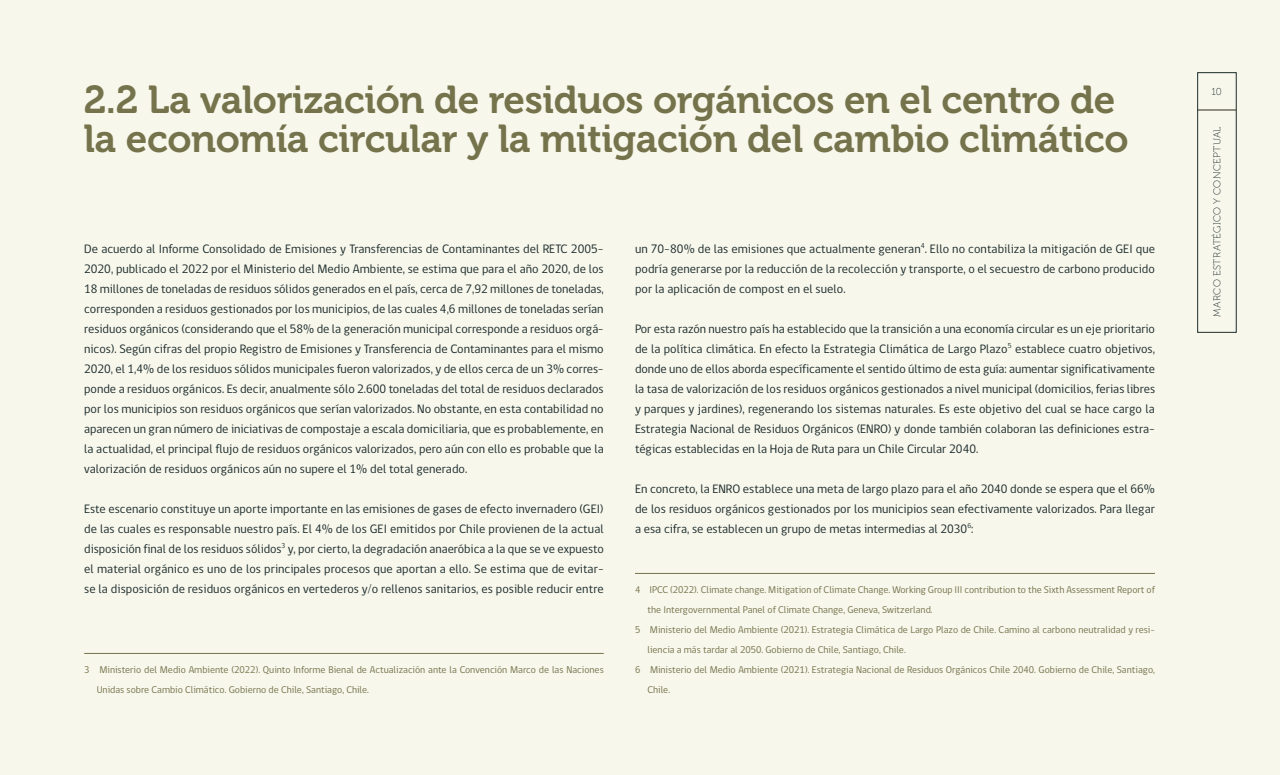
<style>
.page{position:relative;width:1280px;height:775px;background:#f8f7ec}
.page>*{position:absolute;margin:0;border:0;box-sizing:border-box;transform-origin:0 0}
.t1{font:38.75px/40px "Museo 700";letter-spacing:-.01em;color:#75734b}
.t2{font:12.5px/20px "gob CL";color:#1b2b2b;text-align:justify}
.t3{font:10px/20px "gob CL";color:#75734b}
.t4{font:10px "Museo 100";letter-spacing:.035em;color:#1b2b2b}
</style>
<div class="page">
<hr style="left:1198px;top:110px;width:38px;height:1px;background:#2b2919">
<hr style="left:84px;top:653px;width:520px;height:1px;background:#75734b">
<hr style="left:635px;top:573px;width:520px;height:1px;background:#75734b">
<h1 class="t1" style="left:84px;top:80px;width:1047px">2.2 La valorización de residuos orgánicos en el centro de la economía circular y la mitigación del cambio climático</h1>
<p class="t2" style="left:84px;top:239px;width:521px">De acuerdo al Informe Consolidado de Emisiones y Transferencias de Contaminantes del RETC 2005- 2020, publicado el 2022 por el Ministerio del Medio Ambiente, se estima que para el año 2020, de los 18 millones de toneladas de residuos sólidos generados en el país, cerca de 7,92 millones de toneladas, corresponden a residuos gestionados por los municipios, de las cuales 4,6 millones de toneladas serían residuos orgánicos (considerando que el 58% de la generación municipal corresponde a residuos orgá&shy;nicos). Según cifras del propio Registro de Emisiones y Transferencia de Contaminantes para el mismo 2020, el 1,4% de los residuos sólidos municipales fueron valorizados, y de ellos cerca de un 3% corres&shy;ponde a residuos orgánicos. Es decir, anualmente sólo 2.600 toneladas del total de residuos declarados por los municipios son residuos orgánicos que serían valorizados. No obstante, en esta contabilidad no aparecen un gran número de iniciativas de compostaje a escala domiciliaria, que es probablemente, en la actualidad, el principal flujo de residuos orgánicos valorizados, pero aún con ello es probable que la valorización de residuos orgánicos aún no supere el 1% del total generado.</p>
<p class="t2" style="left:84px;top:499px;width:521px">Este escenario constituye un aporte importante en las emisiones de gases de efecto invernadero (GEI) de las cuales es responsable nuestro país. El 4% de los GEI emitidos por Chile provienen de la actual disposición final de los residuos sólidos<sup>3</sup> y, por cierto, la degradación anaeróbica a la que se ve expuesto el material orgánico es uno de los principales procesos que aportan a ello. Se estima que de evitar&shy;se la disposición de residuos orgánicos en vertederos y/o rellenos sanitarios, es posible reducir entre</p>
<p class="t3" style="left:97px;top:659px;width:509px;text-indent:-12px">3 Ministerio del Medio Ambiente (2022). Quinto Informe Bienal de Actualización ante la Convención Marco de las Naciones<br>Unidas sobre Cambio Climático. Gobierno de Chile, Santiago, Chile.</p>
<p class="t2" style="left:635px;top:239px;width:522px">un 70-80% de las emisiones que actualmente generan<sup>4</sup>. Ello no contabiliza la mitigación de GEI que podría generarse por la reducción de la recolección y transporte, o el secuestro de carbono producido por la aplicación de compost en el suelo.</p>
<p class="t2" style="left:635px;top:319px;width:522px">Por esta razón nuestro país ha establecido que la transición a una economía circular es un eje prioritario de la política climática. En efecto la Estrategia Climática de Largo Plazo<sup>5</sup> establece cuatro objetivos, donde uno de ellos aborda específicamente el sentido último de esta guía: aumentar significativamente la tasa de valorización de los residuos orgánicos gestionados a nivel municipal (domicilios, ferias libres y parques y jardines), regenerando los sistemas naturales. Es este objetivo del cual se hace cargo la Estrategia Nacional de Residuos Orgánicos (ENRO) y donde también colaboran las definiciones estra&shy;tégicas establecidas en la Hoja de Ruta para un Chile Circular 2040.</p>
<p class="t2" style="left:635px;top:479px;width:522px">En concreto, la ENRO establece una meta de largo plazo para el año 2040 donde se espera que el 66% de los residuos orgánicos gestionados por los municipios sean efectivamente valorizados. Para llegar a esa cifra, se establecen un grupo de metas intermedias al 2030<sup>6</sup>:</p>
<p class="t3" style="left:635px;top:579px;width:521px">4 IPCC (2022). Climate change. Mitigation of Climate Change. Working Group III contribution to the Sixth Assessment Report of</p>
<p class="t3" style="left:648px;top:599px;width:287px">the Intergovernmental Panel of Climate Change, Geneva, Switzerland.</p>
<p class="t3" style="left:635px;top:619px;width:522px">5 Ministerio del Medio Ambiente (2021). Estrategia Climática de Largo Plazo de Chile. Camino al carbono neutralidad y resi-</p>
<p class="t3" style="left:648px;top:639px;width:260px">liencia a más tardar al 2050. Gobierno de Chile, Santiago, Chile.</p>
<p class="t3" style="left:635px;top:659px;width:522px">6 Ministerio del Medio Ambiente (2021). Estrategia Nacional de Residuos Orgánicos Chile 2040. Gobierno de Chile, Santiago,</p>
<p class="t3" style="left:648px;top:679px;width:24px">Chile.</p>
<p class="t4" style="left:1211px;top:86px;width:12px">10</p>
<p class="t4" style="left:1212px;top:317px;width:192px;rotate:-90deg">MARCO ESTRATÉGICO Y CONCEPTUAL</p>
</div>
